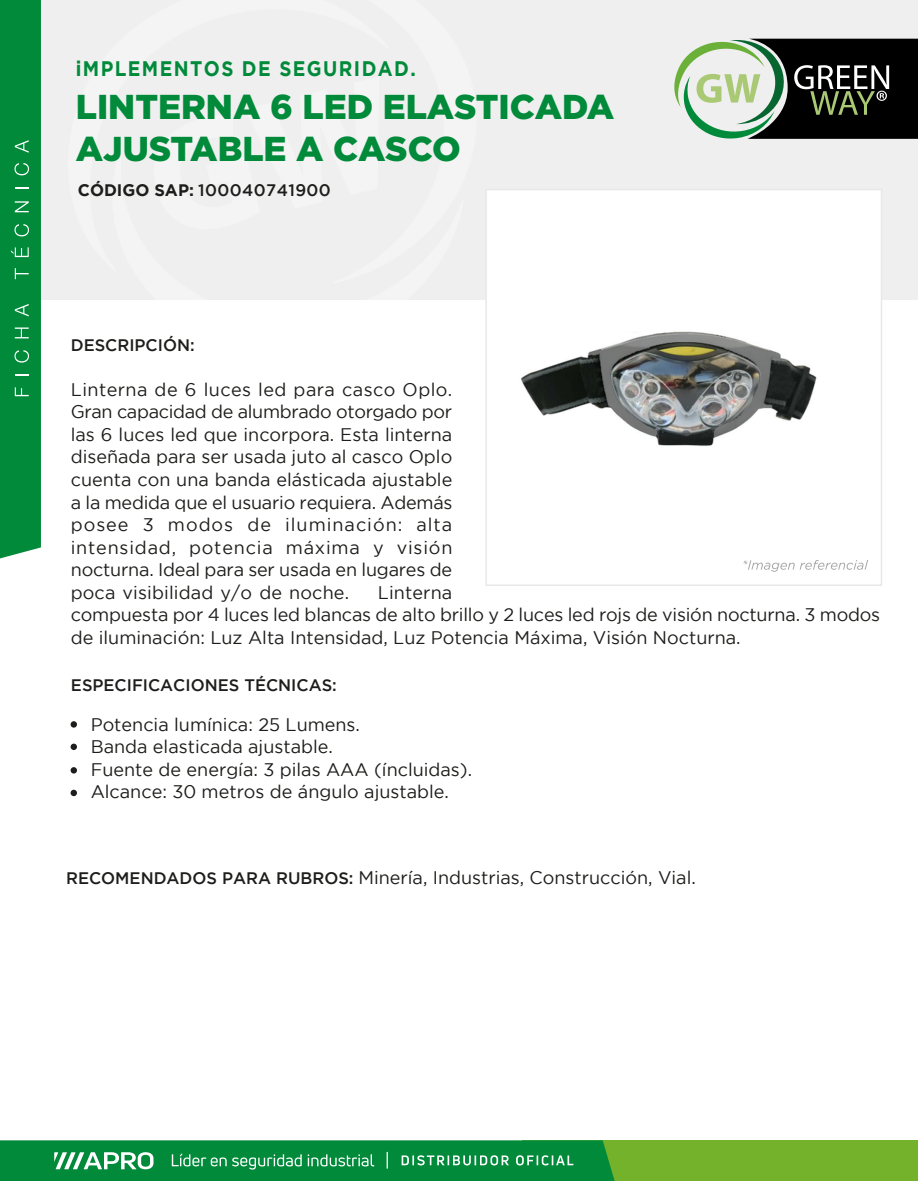
<style>
.page{position:relative;width:918px;height:1181px;background:#fff}
.page>*{position:absolute;margin:0;border:0;box-sizing:border-box;transform-origin:0 0}
.t1{font:900 34.5px/41.4px "Gotham";color:#008a3a}
.t2{font:700 21px "Gotham";letter-spacing:.075em;color:#008a3a;scale:.9 1}
.t3{font:18.15px/22.5px "Gotham";color:#1d1d1b}
.t4{font:500 16.65px "Gotham";color:#1d1d1b}
.t5{font:500 16.65px "Gotham";letter-spacing:.025em;color:#1d1d1b}
.s1{font-weight:700}
.s2{font-weight:500;font-size:16.65px}
</style>
<div class="page">
<div style="left:0;top:0;width:918px;height:300px;background:#efefef"></div>
<div style="left:522px;top:1140px;width:396px;height:40px;background:#74b22c"></div>
<svg style="left:0;top:1140px;width:615px;height:40px;background:#19954c"></svg>
<svg style="left:674px;top:38px;width:244px;height:101px"></svg>
<svg style="left:0;top:0;width:41px;height:558px;background:#078d40"></svg>
<div style="left:485px;top:189px;width:397px;height:397px;background:#fff;border:1px solid #e8e8e8"></div>
<svg style="left:71px;top:721px;width:6px;height:6px"></svg>
<div style="left:71px;top:743px;width:6px;height:7px;background:#1d1d1b;border-radius:50%"></div>
<svg style="left:71px;top:767px;width:6px;height:6px"></svg>
<div style="left:71px;top:789px;width:6px;height:7px;background:#1d1d1b;border-radius:50%"></div>
<img style="left:521px;top:331px;width:296px;height:241px">
<svg style="left:743px;top:560px;width:125px;height:11px"></svg>
<p class="t2" style="left:76px;top:57px;width:379px">iMPLEMENTOS DE SEGURIDAD.</p>
<h1 class="t1" style="left:76px;top:85px;width:540px">LINTERNA 6 LED ELASTICADA<br>AJUSTABLE A CASCO</h1>
<p class="t5" style="left:78px;top:180px;width:255px"><span class="s1">CÓDIGO SAP:</span> 100040741900</p>
<p class="t4" style="left:71px;top:335px;width:125px">DESCRIPCIÓN:</p>
<p class="t3" style="left:71px;top:378px;width:383px;text-align:justify">Linterna de 6 luces led para casco Oplo.<br>Gran capacidad de alumbrado otorgado por las 6 luces led que incorpora. Esta linterna diseñada para ser usada juto al casco Oplo cuenta con una banda elásticada ajustable a la medida que el usuario requiera. Además posee 3 modos de iluminación: alta intensidad, potencia máxima y visión nocturna. Ideal para ser usada en lugares de poca visibilidad y/o de noche.</p>
<p class="t3" style="left:71px;top:580px;width:811px;text-indent:307px">Linterna<br>compuesta por 4 luces led blancas de alto brillo y 2 luces led rojs de visión nocturna. 3 modos de iluminación: Luz Alta Intensidad, Luz Potencia Máxima, Visión Nocturna.</p>
<p class="t4" style="left:71px;top:675px;width:267px">ESPECIFICACIONES TÉCNICAS:</p>
<p class="t3" style="left:91px;top:712px;width:383px">Potencia lumínica: 25 Lumens.<br>Banda elasticada ajustable.<br>Fuente de energía: 3 pilas AAA (íncluidas).<br>Alcance: 30 metros de ángulo ajustable.</p>
<p class="t3" style="left:66px;top:866px;width:631px"><span class="s2">RECOMENDADOS PARA RUBROS:</span> Minería, Industrias, Construcción, Vial.</p>
</div>
